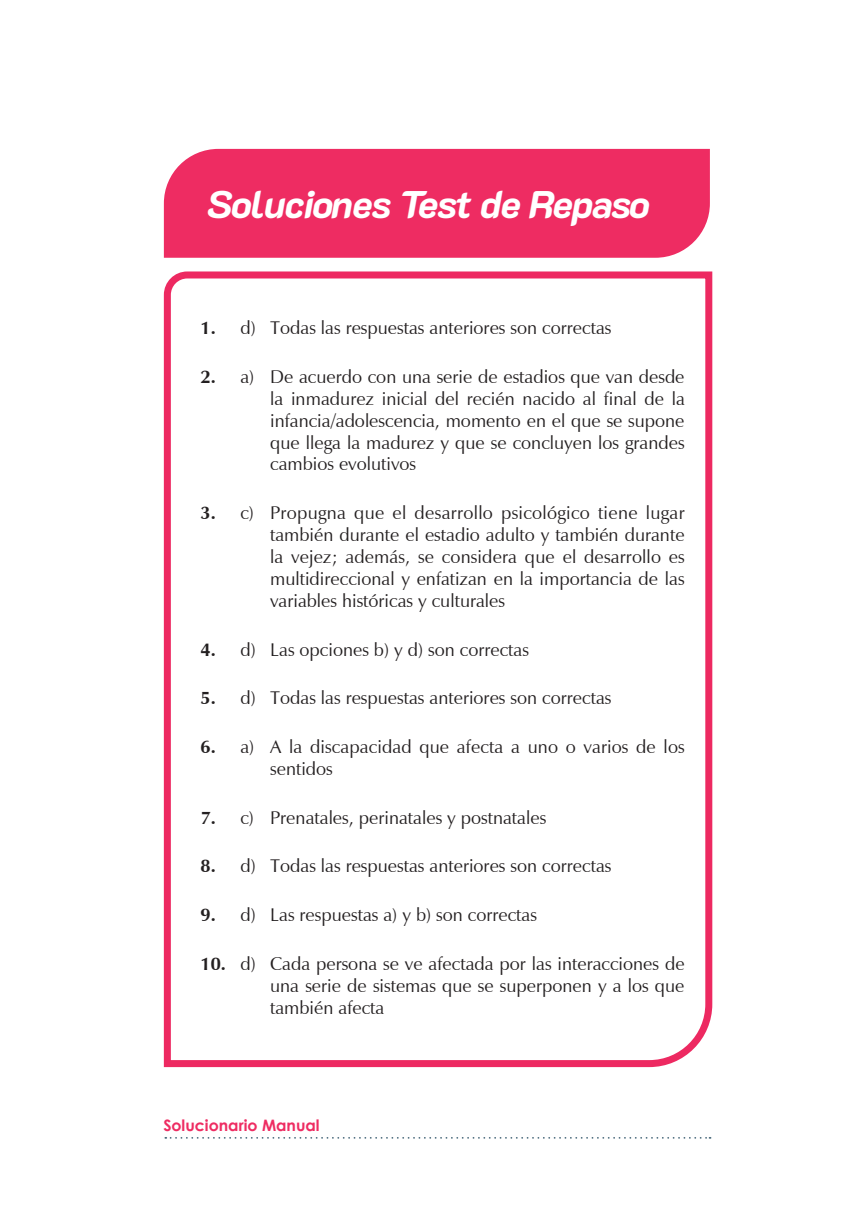
<style>
.page{position:relative;width:844px;height:1216px;background:#fff}
.page>*{position:absolute;margin:0;border:0;box-sizing:border-box;transform-origin:0 0}
.t1{font:italic 800 38.5px "K2 D";letter-spacing:-.03em;color:#fff}
.z_solución{font:18.38px/21.9px "Zapf Humanist 601 BT";color:#231f20;text-align:justify}
.z1{font:700 18.38px "Zapf Humanist 601 BT";color:#231f20}
.t2{font:700 15.75px "Century Gothic";color:#ee2c62}
</style>
<div class="page">
<div style="left:164px;top:149px;width:545px;height:109px;background:#ee2c62"></div>
<svg style="left:163px;top:271px;width:550px;height:797px"></svg>
<svg style="left:165px;top:1137px;width:545px;height:1px"></svg>
<h1 class="t1" style="left:207px;top:182px;width:444px">Soluciones Test de Repaso</h1>
<p class="z1" style="left:200px;top:316px;width:17px">1.</p>
<p class="z_solución" style="left:240px;top:317px;width:372px">d) Todas las respuestas anteriores son correctas</p>
<p class="z1" style="left:200px;top:365px;width:17px">2.</p>
<p class="z_solución" style="left:270px;top:365px;width:416px;text-indent:-30px">a) De acuerdo con una serie de estadios que van desde la inmadurez inicial del recién nacido al final de la infancia/adolescencia, momento en el que se supone que llega la madurez y que se concluyen los grandes cambios evolutivos</p>
<p class="z1" style="left:200px;top:501px;width:17px">3.</p>
<p class="z_solución" style="left:270px;top:502px;width:416px;text-indent:-30px">c) Propugna que el desarrollo psicológico tiene lugar también durante el estadio adulto y también durante la vejez; además, se considera que el desarrollo es multidireccional y enfatizan en la importancia de las variables históricas y culturales</p>
<p class="z1" style="left:200px;top:637px;width:17px">4.</p>
<p class="z_solución" style="left:240px;top:638px;width:290px">d) Las opciones b) y d) son correctas</p>
<p class="z1" style="left:200px;top:686px;width:17px">5.</p>
<p class="z_solución" style="left:240px;top:687px;width:372px">d) Todas las respuestas anteriores son correctas</p>
<p class="z1" style="left:200px;top:735px;width:17px">6.</p>
<p class="z_solución" style="left:270px;top:735px;width:416px;text-indent:-30px">a) A la discapacidad que afecta a uno o varios de los sentidos</p>
<p class="z1" style="left:200px;top:805px;width:17px">7.</p>
<p class="z_solución" style="left:240px;top:806px;width:307px">c) Prenatales, perinatales y postnatales</p>
<p class="z1" style="left:200px;top:854px;width:17px">8.</p>
<p class="z_solución" style="left:240px;top:855px;width:372px">d) Todas las respuestas anteriores son correctas</p>
<p class="z1" style="left:200px;top:903px;width:17px">9.</p>
<p class="z_solución" style="left:240px;top:903px;width:298px">d) Las respuestas a) y b) son correctas</p>
<p class="z1" style="left:200px;top:952px;width:27px">10.</p>
<p class="z_solución" style="left:270px;top:952px;width:416px;text-indent:-30px">d) Cada persona se ve afectada por las interacciones de una serie de sistemas que se superponen y a los que también afecta</p>
<p class="t2" style="left:163px;top:1113px;width:158px">Solucionario Manual</p>
</div>
